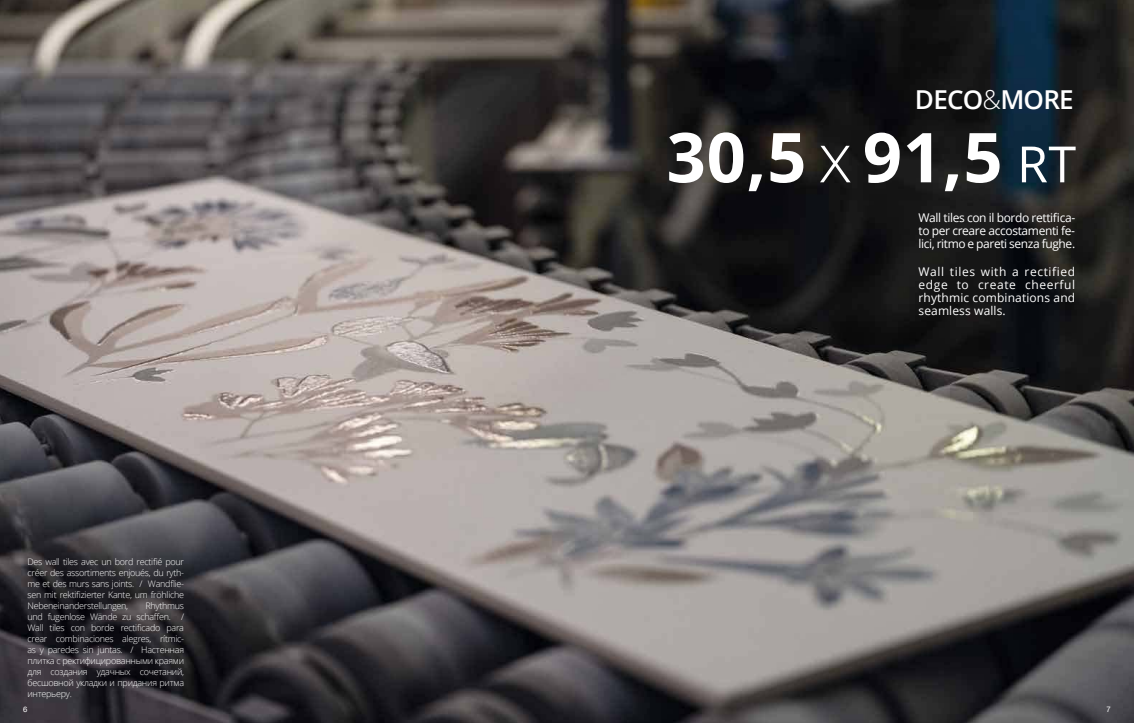
<style>
.page{position:relative;width:1134px;height:723px;background:#fff}
.page>*{position:absolute;margin:0;border:0;box-sizing:border-box;transform-origin:0 0}
.t1{font:700 68.8px "Open Sans";color:#fff}
.t2{font:600 26.1px "Open Sans";letter-spacing:-.03em;color:#fff}
.t3{font:12px/13px "Open Sans";letter-spacing:-.01em;color:#fff;text-align:justify}
.t4{font:300 9px/11px "Open Sans";letter-spacing:-.03em;color:#fff;text-align:justify}
.t5{font:7.7px "Helvetica Neue LT Com";color:#fff}
.s1{font-weight:300}
.s2{font-weight:400;font-size:50px}
</style>
<div class="page">
<img style="left:0;top:0;width:1134px;height:723px">
<h2 class="t2" style="left:915px;top:84px;width:160px">DECO<span class="s1">&amp;</span>MORE</h2>
<h1 class="t1" style="left:666px;top:130px;width:411px">30,5 <span class="s1">x</span> 91,5 <span class="s2">RT</span></h1>
<p class="t4" style="left:27px;top:556px;width:158px">Des wall tiles avec un bord rectifié pour créer des assortiments enjoués, du ryth&shy;me et des murs sans joints. / Wandflie&shy;sen mit rektifizierter Kante, um fröhliche Nebeneinanderstellungen,</p>
<p class="t4" style="left:27px;top:600px;width:158px;text-indent:118px">Rhythmus und fugenlose Wände zu schaffen. / Wall tiles con borde rectificado para crear combinaciones alegres, rítmic&shy;as y paredes sin juntas. / Настенная плитка с ректифицированными краями для создания удачных сочетаний, бесшовной укладки и придания ритма интерьеру.</p>
<h3 class="t3" style="left:918px;top:211px;width:158px">Wall tiles con il bordo rettifica&shy;to per creare accostamenti fe&shy;lici, ritmo e pareti senza fughe.</h3>
<h3 class="t3" style="left:918px;top:267px;width:158px">Wall tiles with a rectified edge to create cheerful rhythmic combinations and seamless walls.</h3>
<p class="t5" style="left:23px;top:704px;width:6px">6</p>
<p class="t5" style="left:1106px;top:704px;width:6px">7</p>
</div>
